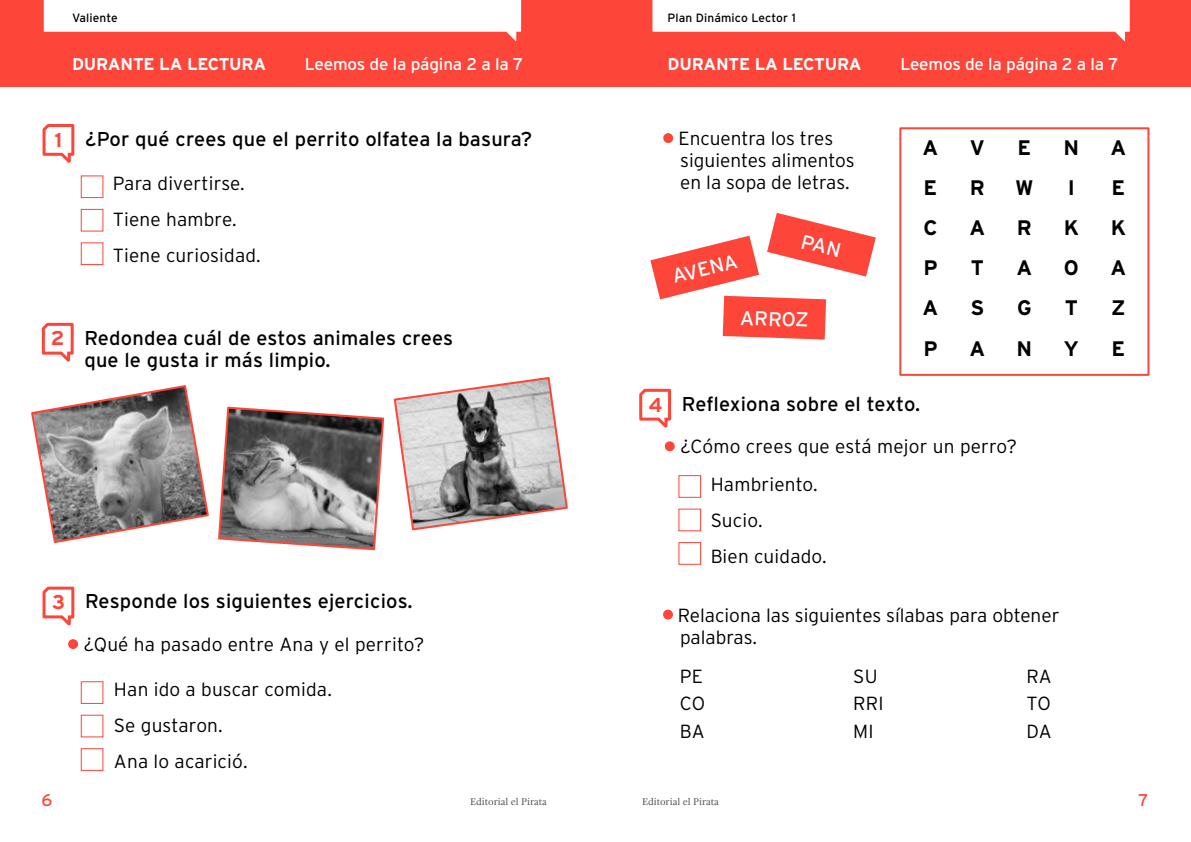
<style>
.page{position:relative;width:1191px;height:842px;background:#fff}
.page>*{position:absolute;margin:0;border:0;box-sizing:border-box;transform-origin:0 0}
.t1{font:700 21px/40.2px "Interstate";color:#000;text-align:justify}
.t2{font:20px/22px "Interstate";letter-spacing:.01em;color:#000}
.t3{font:20px "Interstate";color:#fff}
.t4{font:700 20px "Interstate";color:#fd4539}
.t5{font:300 19px/36.2px "Interstate";color:#000}
.t6{font:17px "Interstate";letter-spacing:-.01em;color:#fff}
.t7{font:700 17px "Interstate";letter-spacing:-.01em;color:#fff}
.t8{font:17px "Interstate";color:#fd4539}
.t9{font:12px "Interstate";letter-spacing:.01em;color:#000}
.t10{font:10px "Gandhi Serif";color:#4d4d4f}
.s1{font-weight:700;color:#fd4539}
</style>
<div class="page">
<div style="left:0;top:0;width:1191px;height:86px;background:#fd4539"></div>
<svg style="left:44px;top:0;width:477px;height:41px"></svg>
<svg style="left:652px;top:0;width:477px;height:41px"></svg>
<svg style="left:639px;top:388px;width:33px;height:40px"></svg>
<div style="left:665px;top:441px;width:9px;height:10px;background:#fd4539;border-radius:50%"></div>
<div style="left:663px;top:133px;width:10px;height:10px;background:#fd4539;border-radius:50%"></div>
<div style="left:899px;top:127px;width:250px;height:249px;border:2px solid #fd4539"></div>
<div style="left:663px;top:610px;width:10px;height:9px;background:#fd4539;border-radius:50%"></div>
<div style="left:678px;top:475px;width:23px;height:23px;border:1px solid #fd4539"></div>
<div style="left:678px;top:509px;width:23px;height:22px;border:1px solid #fd4539"></div>
<div style="left:678px;top:542px;width:23px;height:23px;border:1px solid #fd4539"></div>
<svg style="left:42px;top:124px;width:33px;height:39px"></svg>
<div style="left:81px;top:175px;width:22px;height:23px;border:1px solid #fd4539"></div>
<div style="left:81px;top:209px;width:22px;height:23px;border:1px solid #fd4539"></div>
<div style="left:81px;top:242px;width:22px;height:23px;border:1px solid #fd4539"></div>
<svg style="left:41px;top:322px;width:33px;height:40px"></svg>
<svg style="left:31px;top:385px;width:178px;height:158px"></svg>
<svg style="left:218px;top:406px;width:167px;height:145px;background:#918887"></svg>
<svg style="left:393px;top:377px;width:175px;height:154px"></svg>
<svg style="left:42px;top:586px;width:33px;height:40px"></svg>
<div style="left:68px;top:639px;width:10px;height:10px;background:#fd4539;border-radius:50%"></div>
<div style="left:81px;top:681px;width:22px;height:23px;border:1px solid #fd4539"></div>
<div style="left:81px;top:715px;width:22px;height:22px;border:1px solid #fd4539"></div>
<div style="left:81px;top:748px;width:22px;height:23px;border:1px solid #fd4539"></div>
<svg style="left:650px;top:213px;width:225px;height:127px"></svg>
<p class="t9" style="left:72px;top:11px;width:47px">Valiente</p>
<p class="t9" style="left:667px;top:11px;width:130px">Plan Dinámico Lector 1</p>
<p class="t6" style="left:305px;top:54px;width:220px">Leemos de la página 2 a la 7</p>
<p class="t6" style="left:900px;top:54px;width:220px">Leemos de la página 2 a la 7</p>
<p class="t7" style="left:72px;top:55px;width:196px">DURANTE LA LECTURA</p>
<p class="t7" style="left:667px;top:55px;width:196px">DURANTE LA LECTURA</p>
<p class="t2" style="left:54px;top:128px;width:479px"><span class="s1">1</span> ¿Por qué crees que el perrito olfatea la basura?</p>
<p class="t5" style="left:113px;top:165px;width:149px">Para divertirse.<br>Tiene hambre.<br>Tiene curiosidad.</p>
<p class="t4" style="left:51px;top:327px;width:15px">2</p>
<p class="t2" style="left:84px;top:326px;width:370px">Redondea cuál de estos animales crees que le gusta ir más limpio.</p>
<p class="t2" style="left:52px;top:590px;width:362px"><span class="s1">3</span> Responde los siguientes ejercicios.</p>
<p class="t5" style="left:83px;top:626px;width:342px">¿Qué ha pasado entre Ana y el perrito?</p>
<p class="t5" style="left:114px;top:671px;width:219px">Han ido a buscar comida.<br>Se gustaron.<br>Ana lo acarició.</p>
<p class="t5" style="left:678px;top:127px;width:178px;line-height:22px">Encuentra los tres siguientes alimentos en la sopa de letras.</p>
<p class="t1" style="left:922px;top:127px;width:17px">A E C P A P</p>
<p class="t1" style="left:969px;top:127px;width:17px">V R A T S A</p>
<p class="t1" style="left:1015px;top:127px;width:20px">E W R A G N</p>
<p class="t1" style="left:1063px;top:127px;width:17px;text-align:left">N<br>I<br>K<br>O<br>T<br>Y</p>
<p class="t1" style="left:1110px;top:127px;width:17px">A E K A Z E</p>
<p class="t3" style="left:670px;top:266px;width:68px;rotate:-14deg">AVENA</p>
<p class="t3" style="left:740px;top:306px;width:70px;rotate:2deg">ARROZ</p>
<p class="t2" style="left:648px;top:392px;width:273px"><span class="s1">4</span> Reflexiona sobre el texto.</p>
<p class="t5" style="left:680px;top:428px;width:338px">¿Cómo crees que está mejor un perro?</p>
<p class="t5" style="left:710px;top:466px;width:117px">Hambriento.<br>Sucio.<br>Bien cuidado.</p>
<p class="t5" style="left:678px;top:604px;width:383px;line-height:22px">Relaciona las siguientes sílabas para obtener palabras.</p>
<p class="t5" style="left:680px;top:662px;width:27px;line-height:27.7px;text-align:justify">PE CO BA</p>
<p class="t5" style="left:853px;top:662px;width:32px;line-height:27.7px">SU<br>RRI<br>MI</p>
<p class="t5" style="left:1026px;top:662px;width:27px;line-height:27.7px;text-align:justify">RA TO DA</p>
<p class="t8" style="left:42px;top:790px;width:12px">6</p>
<p class="t8" style="left:1138px;top:790px;width:12px">7</p>
<p class="t10" style="left:470px;top:795px;width:78px">Editorial el Pirata</p>
<p class="t10" style="left:642px;top:795px;width:78px">Editorial el Pirata</p>
</div>
